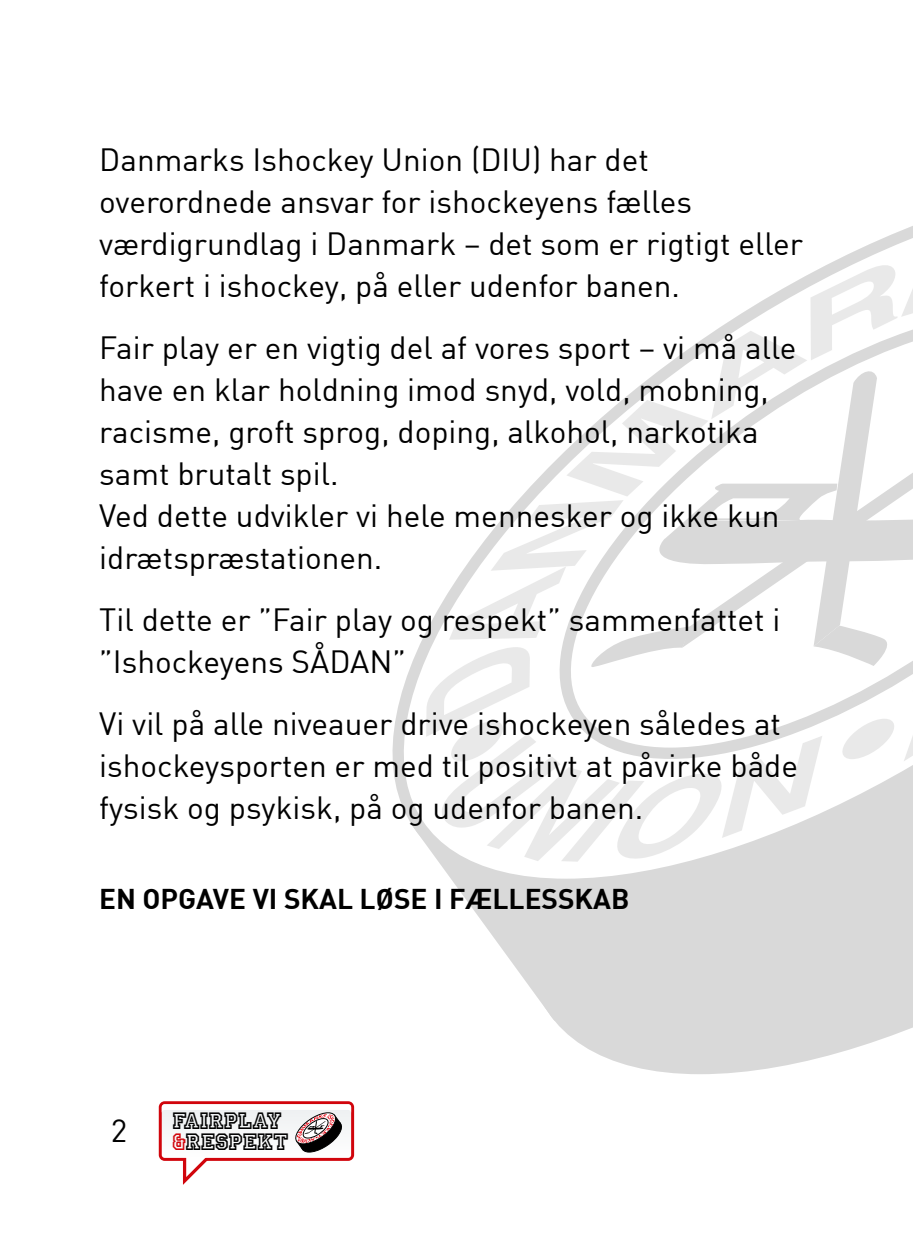
<style>
.page{position:relative;width:913px;height:1241px;background:#fff}
.page>*{position:absolute;margin:0;border:0;box-sizing:border-box;transform-origin:0 0}
.t1{font:31.5px/42px "DIN";color:#000}
.t2{font:700 28px "DIN";color:#000}
.t3{font:24.5px/20.7px "Princetown LET";letter-spacing:-.005em;color:#000}
.s1{color:#d1050c}
</style>
<div class="page">
<svg style="left:159px;top:1101px;width:195px;height:59px"></svg>
<svg style="left:162px;top:1103px;width:189px;height:81px"></svg>
<svg style="left:559px;top:1026px;width:354px;height:48px"></svg>
<svg style="left:463px;top:895px;width:450px;height:131px;background:#ddd"></svg>
<svg style="left:392px;top:632px;width:521px;height:263px"></svg>
<svg style="left:426px;top:226px;width:487px;height:635px"></svg>
<p class="t1" style="left:99px;top:138px;width:705px">Danmarks Ishockey Union (DIU) har det overordnede ansvar for ishockeyens fælles værdigrundlag i Danmark – det som er rigtigt eller forkert i ishockey, på eller udenfor banen.</p>
<p class="t1" style="left:99px;top:326px;width:698px">Fair play er en vigtig del af vores sport – vi må alle have en klar holdning imod snyd, vold, mobning, racisme, groft sprog, doping, alkohol, narkotika samt brutalt spil.<br>Ved dette udvikler vi hele mennesker og ikke kun idrætspræstationen.</p>
<p class="t1" style="left:99px;top:598px;width:683px">Til dette er ”Fair play og respekt” sammenfattet i ”Ishockeyens SÅDAN”</p>
<p class="t1" style="left:99px;top:702px;width:700px">Vi vil på alle niveauer drive ishockeyen således at ishockeysporten er med til positivt at påvirke både fysisk og psykisk, på og udenfor banen.</p>
<p class="t2" style="left:99px;top:880px;width:532px">EN OPGAVE VI SKAL LØSE I FÆLLESSKAB</p>
<p class="t1" style="left:111px;top:1109px;width:18px">2</p>
<p class="t3" style="left:172px;top:1109px;width:117px">FAIRPLAY <span class="s1">&amp;</span>RESPEKT</p>
</div>
